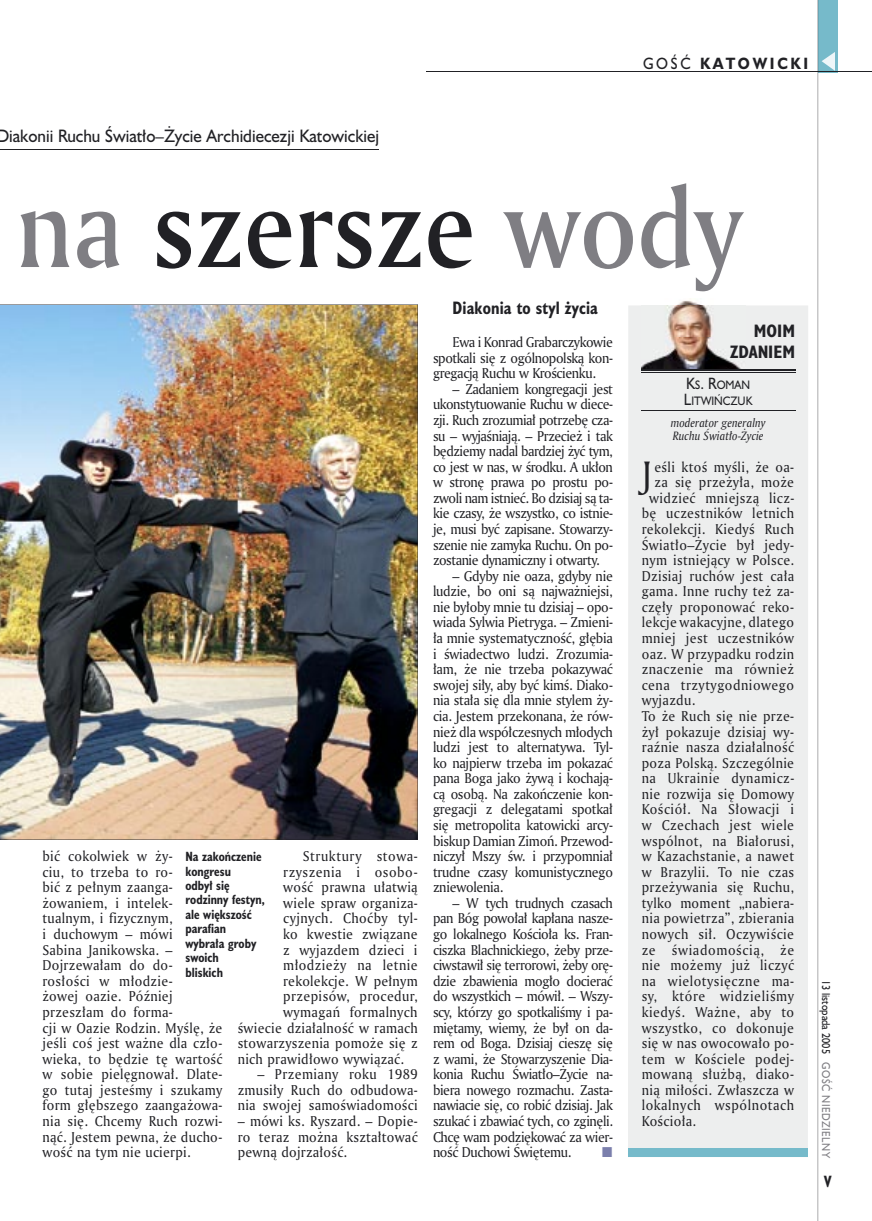
<style>
.page{position:relative;width:872px;height:1221px;background:#fff}
.page>*{position:absolute;margin:0;border:0;box-sizing:border-box;transform-origin:0 0}
.t1{font:108px "Amerigo Md PL";color:#212125;scale:.9 1}
.t2{font:35.55px "Amerigo PL";color:#212125;scale:.94 1}
.t3{font:16.5px "Humanst 521 PL";color:#212125;scale:.94 1}
.t4{font:700 16.5px "Humanst 521 Cn PL";letter-spacing:.01em;color:#212125;scale:.94 1}
.t5{font:700 16.5px/21px "Humanst 521 Cn PL";letter-spacing:.01em;color:#212125;text-align:right}
.t6{font:700 15px "Humanst 521 PL";letter-spacing:.2em;color:#212125;scale:.9 1}
.t7{font:700 15px "Humanst 521 Cn PL";color:#212125;scale:.94 1}
.t8{font:13.8px/15.6px "Amerigo PL";letter-spacing:.025em;color:#212125;text-align:justify;scale:.94 1}
.t9{font:13.8px "Amerigo PL";letter-spacing:.045em;color:#212125;scale:.94 1}
.t10{font:13.8px "Amerigo PL";letter-spacing:.05em;color:#212125;scale:.94 1}
.t11{font:700 12.3px/14.4px "Humanst 521 Cn PL";color:#212125;scale:.94 1}
.t12{font:italic 11.7px/13.5px "Amerigo PL";color:#212125;scale:.94 1}
.t13{font:11.25px/16.5px "Humanst 521 PL";color:#212125;scale:.9 1}
.t14{font:10.5px "Humanst 521 PL";color:#212125;scale:.9 1}
.t15{font:10.5px "Humanst 521 PL";letter-spacing:.05em;color:#7f7e83;scale:.9 1}
.s1{font-weight:400}
.s2{color:#7f7e83}
.s3{font-size:15px}
</style>
<div class="page">
<div style="left:818px;top:0;width:19px;height:72px;background:#76baca"></div>
<hr style="left:817px;top:0;width:1px;height:1220px;background:#212125">
<svg style="left:821px;top:52px;width:14px;height:19px"></svg>
<hr style="left:425px;top:72px;width:447px;height:1px;background:#212125">
<hr style="left:0;top:149px;width:379px;height:1px;background:#212125">
<img style="left:0;top:304px;width:418px;height:535px">
<div style="left:628px;top:305px;width:180px;height:852px;background:#edeeee"></div>
<div style="left:628px;top:1148px;width:180px;height:8px;background:#76baca"></div>
<img style="left:641px;top:300px;width:100px;height:69px">
<hr style="left:641px;top:369px;width:154px;height:2px;background:#212125">
<hr style="left:641px;top:372px;width:154px;height:1px;background:#212125">
<hr style="left:641px;top:410px;width:154px;height:1px;background:#212125">
<p class="t6" style="left:643px;top:53px;width:185px"><span class="s1">GOŚĆ</span> KATOWICKI</p>
<p class="t3" style="left:-3px;top:124px;width:408px">Diakonii Ruchu Światło–Życie Archidiecezji Katowickiej</p>
<h1 class="t1" style="left:16px;top:156px;width:808px"><span class="s2">na</span> szersze <span class="s2">wody</span></h1>
<p class="t8" style="left:43px;top:848px;width:193px;text-align:left">bić cokolwiek w ży-<br>ciu, to trzeba to ro-<br>bić z pełnym zaanga&shy;żowaniem, i intelek&shy;tualnym, i fizycznym,<br>i duchowym – mówi<br>Sabina Janikowska. –<br>Dojrzewałam do do&shy;rosłości w młodzie-<br>żowej oazie. Później przeszłam do forma-<br>cji w Oazie Rodzin. Myślę, że jeśli coś jest ważne dla czło&shy;wieka, to będzie tę wartość w sobie pielęgnował. Dlate&shy;go tutaj jesteśmy i szukamy form głębszego zaangażowa&shy;nia się. Chcemy Ruch rozwi&shy;nąć. Jestem pewna, że ducho&shy;wość na tym nie ucierpi.</p>
<p class="t8" style="left:303px;top:848px;width:124px">Struktury stowa-</p>
<p class="t11" style="left:185px;top:849px;width:86px">Na zakończenie kongresu<br>odbył się rodzinny festyn, ale większość parafian wybrała groby swoich<br>bliskich</p>
<p class="t8" style="left:283px;top:863px;width:144px">rzyszenia i osobo-</p>
<p class="t8" style="left:283px;top:879px;width:144px">wość prawna ułatwią</p>
<p class="t8" style="left:283px;top:894px;width:144px">wiele spraw organiza-</p>
<p class="t8" style="left:283px;top:910px;width:144px">cyjnych. Choćby tyl-</p>
<p class="t8" style="left:283px;top:925px;width:144px">ko kwestie związane</p>
<p class="t8" style="left:283px;top:941px;width:144px">z wyjazdem dzieci i</p>
<p class="t8" style="left:283px;top:957px;width:145px">młodzieży na letnie</p>
<p class="t8" style="left:283px;top:972px;width:144px">rekolekcje. W pełnym</p>
<p class="t8" style="left:283px;top:988px;width:144px">przepisów, procedur,</p>
<p class="t8" style="left:283px;top:1003px;width:144px">wymagań formalnych</p>
<p class="t8" style="left:238px;top:1019px;width:193px">świecie działalność w ramach</p>
<p class="t8" style="left:238px;top:1034px;width:193px">stowarzyszenia pomoże się z</p>
<p class="t8" style="left:238px;top:1050px;width:178px">nich prawidłowo wywiązać.</p>
<p class="t8" style="left:238px;top:1066px;width:193px;text-indent:20px">– Przemiany roku 1989 zmusiły Ruch do odbudowa&shy;nia swojej samoświadomości</p>
<p class="t8" style="left:238px;top:1112px;width:193px">– mówi ks. Ryszard. – Dopie&shy;ro teraz można kształtować pewną dojrzałość.</p>
<p class="t4" style="left:452px;top:296px;width:156px">Diakonia to styl życia</p>
<p class="t8" style="left:433px;top:334px;width:193px;text-indent:20px">Ewa i Konrad Grabarczykowie spotkali się z ogólnopolską kon&shy;gregacją Ruchu w Krościenku.</p>
<p class="t8" style="left:433px;top:380px;width:193px;text-indent:20px">– Zadaniem kongregacji jest ukonstytuowanie Ruchu w diece&shy;zji. Ruch zrozumiał potrzebę cza&shy;su – wyjaśniają. – Przecież i tak będziemy nadal bardziej żyć tym, co jest w nas, w środku. A ukłon w stronę prawa po prostu po&shy;zwoli nam istnieć. Bo dzisiaj są ta&shy;kie czasy, że wszystko, co istnie&shy;je, musi być zapisane. Stowarzy&shy;szenie nie zamyka Ruchu. On po&shy;zostanie dynamiczny i otwarty.</p>
<p class="t8" style="left:433px;top:567px;width:193px;text-indent:20px">– Gdyby nie oaza, gdyby nie ludzie, bo oni są najważniejsi, nie byłoby mnie tu dzisiaj – opo&shy;wiada Sylwia Pietryga. – Zmieni&shy;ła mnie systematyczność, głębia i świadectwo ludzi. Zrozumia&shy;łam, że nie trzeba pokazywać swojej siły, aby być kimś. Diako&shy;nia stała się dla mnie stylem ży&shy;cia. Jestem przekonana, że rów&shy;nież dla współczesnych młodych ludzi jest to alternatywa. Tyl&shy;ko najpierw trzeba im pokazać pana Boga jako żywą i kochają&shy;cą osobą. Na zakończenie kon&shy;gregacji z delegatami spotkał się metropolita katowicki arcy&shy;biskup Damian Zimoń. Przewod&shy;niczył Mszy św. i przypomniał trudne czasy komunistycznego zniewolenia.</p>
<p class="t8" style="left:433px;top:894px;width:193px;text-indent:20px">– W tych trudnych czasach pan Bóg powołał kapłana nasze&shy;go lokalnego Kościoła ks. Fran&shy;ciszka Blachnickiego, żeby prze&shy;ciwstawił się terrorowi, żeby orę&shy;dzie zbawienia mogło docierać do wszystkich – mówił. – Wszy&shy;scy, którzy go spotkaliśmy i pa&shy;miętamy, wiemy, że był on da&shy;rem od Boga. Dzisiaj cieszę się z wami, że Stowarzyszenie Dia&shy;konia Ruchu Światło–Życie na&shy;biera nowego rozmachu. Zasta&shy;nawiacie się, co robić dzisiaj. Jak szukać i zbawiać tych, co zginęli.<br>Chcę wam podziękować za wier&shy;ność Duchowi Świętemu.</p>
<p class="t5" style="left:730px;top:319px;width:66px">MOIM<br>ZDANIEM</p>
<p class="t13" style="left:684px;top:376px;width:78px"><span class="s3">K</span>S<span class="s3">. R</span>OMAN<br><span class="s3">L</span>ITWIŃCZUK</p>
<p class="t12" style="left:671px;top:415px;width:102px">moderator generalny<br>Ruchu Światło-Życie</p>
<h2 class="t2" style="left:642px;top:451px;width:12px">J</h2>
<p class="t8" style="left:654px;top:458px;width:150px">eśli ktoś myśli, że oa-</p>
<p class="t8" style="left:654px;top:474px;width:150px">za się przeżyła, może</p>
<p class="t8" style="left:649px;top:489px;width:156px">widzieć mniejszą licz-</p>
<p class="t8" style="left:642px;top:505px;width:163px">bę uczestników letnich</p>
<p class="t8" style="left:642px;top:521px;width:164px">rekolekcji. Kiedyś Ruch</p>
<p class="t8" style="left:642px;top:536px;width:164px">Światło–Życie był jedy-</p>
<p class="t8" style="left:642px;top:552px;width:164px">nym istniejący w Polsce.</p>
<p class="t8" style="left:642px;top:567px;width:164px">Dzisiaj ruchów jest cała</p>
<p class="t8" style="left:642px;top:583px;width:164px">gama. Inne ruchy też za-</p>
<p class="t8" style="left:642px;top:598px;width:164px">częły proponować reko-</p>
<p class="t8" style="left:642px;top:614px;width:164px">lekcje wakacyjne, dlatego</p>
<p class="t8" style="left:642px;top:630px;width:164px">mniej jest uczestników</p>
<p class="t8" style="left:642px;top:645px;width:164px">oaz. W przypadku rodzin</p>
<p class="t8" style="left:642px;top:661px;width:163px">znaczenie ma również</p>
<p class="t8" style="left:642px;top:676px;width:163px">cena trzytygodniowego</p>
<p class="t8" style="left:642px;top:692px;width:58px">wyjazdu.</p>
<p class="t8" style="left:642px;top:707px;width:164px">To że Ruch się nie prze-</p>
<p class="t8" style="left:642px;top:723px;width:164px">żył pokazuje dzisiaj wy-</p>
<p class="t8" style="left:642px;top:739px;width:164px">raźnie nasza działalność</p>
<p class="t8" style="left:642px;top:754px;width:164px">poza Polską. Szczególnie</p>
<p class="t8" style="left:642px;top:770px;width:164px">na Ukrainie dynamicz-</p>
<p class="t8" style="left:642px;top:785px;width:164px">nie rozwija się Domowy</p>
<p class="t8" style="left:642px;top:801px;width:164px">Kościół. Na Słowacji i</p>
<p class="t8" style="left:642px;top:816px;width:163px">w Czechach jest wiele</p>
<p class="t8" style="left:642px;top:832px;width:164px">wspólnot, na Białorusi,</p>
<p class="t8" style="left:642px;top:848px;width:164px">w Kazachstanie, a nawet</p>
<p class="t8" style="left:642px;top:863px;width:164px">w Brazylii. To nie czas</p>
<p class="t8" style="left:642px;top:879px;width:164px">przeżywania się Ruchu,</p>
<p class="t8" style="left:642px;top:894px;width:164px">tylko moment „nabiera-</p>
<p class="t8" style="left:642px;top:910px;width:164px">nia powietrza”, zbierania</p>
<p class="t8" style="left:642px;top:925px;width:163px">nowych sił. Oczywiście</p>
<p class="t10" style="left:642px;top:940px;width:164px">ze świadomością, że</p>
<p class="t8" style="left:642px;top:957px;width:164px">nie możemy już liczyć</p>
<p class="t8" style="left:642px;top:972px;width:164px">na wielotysięczne ma-</p>
<p class="t9" style="left:642px;top:987px;width:163px">sy, które widzieliśmy</p>
<p class="t8" style="left:642px;top:1003px;width:164px">kiedyś. Ważne, aby to</p>
<p class="t8" style="left:642px;top:1019px;width:164px">wszystko, co dokonuje</p>
<p class="t8" style="left:642px;top:1034px;width:164px">się w nas owocowało po-</p>
<p class="t8" style="left:642px;top:1050px;width:164px">tem w Kościele podej-</p>
<p class="t8" style="left:642px;top:1066px;width:163px">mowaną służbą, diako-</p>
<p class="t8" style="left:642px;top:1081px;width:164px">nią miłości. Zwłaszcza w</p>
<p class="t9" style="left:642px;top:1096px;width:164px">lokalnych wspólnotach</p>
<p class="t8" style="left:642px;top:1112px;width:59px">Kościoła.</p>
<p class="t14" style="left:833px;top:979px;width:84px;rotate:90deg">13 listopada 2005</p>
<p class="t15" style="left:833px;top:1062px;width:108px;rotate:90deg">GOŚĆ NIEDZIELNY</p>
<p class="t7" style="left:824px;top:1171px;width:9px">V</p>
</div>
